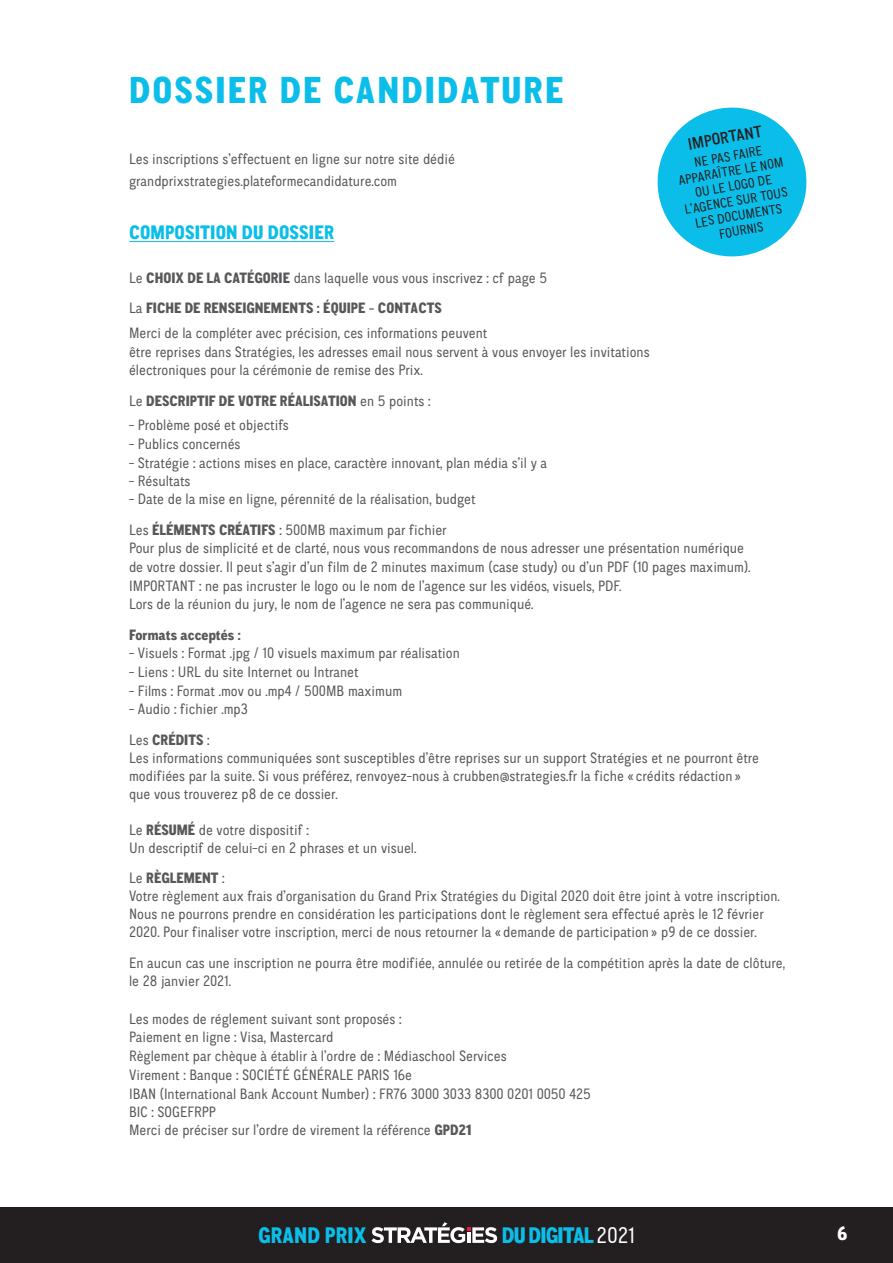
<style>
.page{position:relative;width:893px;height:1263px;background:#fff}
.page>*{position:absolute;margin:0;border:0;box-sizing:border-box;transform-origin:0 0}
.t1{font:800 37.5px "CA Normal";letter-spacing:.055em;color:#0bbeea}
.t2{font:800 22.5px "CA Normal";letter-spacing:-.035em;color:#0bbeea}
.t3{font:800 22.5px "CA Normal";letter-spacing:.005em;color:#0bbeea}
.t4{font:800 19.5px "CA Normal";letter-spacing:.005em;color:#0bbeea}
.t5{font:800 19.5px "CA Normal";color:#fff}
.t6{font:500 16.5px "CA Normal";color:#231f20}
.t7{font:15px/18.5px "CA Normal";color:#57585a}
.t8{font:800 15px/30.8px "CA Normal";color:#57585a}
.t9{font:13.5px/15px "CA Normal";color:#231f20;text-align:center}
.s1{font-weight:400}
.s2{font-weight:800}
.s3{font-weight:400;color:#fff}
</style>
<div class="page">
<div style="left:0;top:1208px;width:893px;height:55px;background:#231f20"></div>
<svg style="left:371px;top:1222px;width:126px;height:21px"></svg>
<hr style="left:129px;top:241px;width:205px;height:1px;background:#0bbeea">
<svg style="left:657px;top:107px;width:150px;height:150px"></svg>
<h1 class="t1" style="left:129px;top:63px;width:436px">DOSSIER DE CANDIDATURE</h1>
<p class="t6" style="left:686px;top:133px;width:76px;rotate:-10deg">IMPORTANT</p>
<p class="t9" style="left:675px;top:158px;width:108px;rotate:-10deg">NE PAS FAIRE<br>APPARAÎTRE LE NOM<br>OU LE LOGO DE<br>L’AGENCE SUR TOUS<br>LES DOCUMENTS<br>FOURNIS</p>
<p class="t7" style="left:129px;top:147px;width:327px;line-height:22.2px">Les inscriptions s’effectuent en ligne sur notre site dédié grandprixstrategies.plateformecandidature.com</p>
<h3 class="t4" style="left:129px;top:218px;width:206px">COMPOSITION DU DOSSIER</h3>
<p class="t8" style="left:129px;top:261px;width:420px"><span class="s1">Le</span> CHOIX DE LA CATÉGORIE <span class="s1">dans laquelle vous vous inscrivez : cf page 5<br>La</span> FICHE DE RENSEIGNEMENTS : ÉQUIPE - CONTACTS</p>
<p class="t7" style="left:129px;top:323px;width:522px">Merci de la compléter avec précision, ces informations peuvent<br>être reprises dans Stratégies, les adresses email nous servent à vous envoyer les invitations électroniques pour la cérémonie de remise des Prix.</p>
<p class="t8" style="left:129px;top:384px;width:303px"><span class="s1">Le</span> DESCRIPTIF DE VOTRE RÉALISATION <span class="s1">en 5 points :</span></p>
<p class="t7" style="left:129px;top:415px;width:161px">- Problème posé et objectifs</p>
<p class="t7" style="left:129px;top:434px;width:113px">- Publics concernés</p>
<p class="t7" style="left:129px;top:453px;width:420px">- Stratégie : actions mises en place, caractère innovant, plan média s’il y a</p>
<p class="t7" style="left:129px;top:471px;width:63px">- Résultats</p>
<p class="t7" style="left:129px;top:483px;width:348px;line-height:30.8px">- Date de la mise en ligne, pérennité de la réalisation, budget<br>Les <span class="s2">ÉLÉMENTS CRÉATIFS</span> : 500MB maximum par fichier</p>
<p class="t7" style="left:129px;top:538px;width:623px">Pour plus de simplicité et de clarté, nous vous recommandons de nous adresser une présentation numérique de votre dossier. Il peut s’agir d’un film de 2 minutes maximum (case study) ou d’un PDF (10 pages maximum).<br>IMPORTANT : ne pas incruster le logo ou le nom de l’agence sur les vidéos, visuels, PDF.<br>Lors de la réunion du jury, le nom de l’agence ne sera pas communiqué.</p>
<p class="t8" style="left:129px;top:618px;width:113px">Formats acceptés :</p>
<p class="t7" style="left:129px;top:643px;width:332px">- Visuels : Format .jpg / 10 visuels maximum par réalisation</p>
<p class="t7" style="left:129px;top:662px;width:231px">- Liens : URL du site Internet ou Intranet</p>
<p class="t7" style="left:129px;top:681px;width:275px">- Films : Format .mov ou .mp4 / 500MB maximum</p>
<p class="t7" style="left:129px;top:693px;width:120px;line-height:30.8px">- Audio : fichier .mp3<br>Les <span class="s2">CRÉDITS</span> :</p>
<p class="t7" style="left:129px;top:748px;width:632px;line-height:18px">Les informations communiquées sont susceptibles d’être reprises sur un support Stratégies et ne pourront être modifiées par la suite. Si vous préférez, renvoyez-nous à crubben@strategies.fr la fiche « crédits rédaction » que vous trouverez p8 de ce dossier.</p>
<p class="t7" style="left:129px;top:820px;width:289px;line-height:18px">Le <span class="s2">RÉSUMÉ</span> de votre dispositif :<br>Un descriptif de celui-ci en 2 phrases et un visuel.</p>
<p class="t7" style="left:129px;top:869px;width:652px;line-height:18px">Le <span class="s2">RÈGLEMENT</span> :<br>Votre règlement aux frais d’organisation du Grand Prix Stratégies du Digital 2020 doit être joint à votre inscription.<br>Nous ne pourrons prendre en considération les participations dont le règlement sera effectué après le 12 février 2020. Pour finaliser votre inscription, merci de nous retourner la « demande de participation » p9 de ce dossier.</p>
<p class="t7" style="left:129px;top:953px;width:658px;line-height:18px">En aucun cas une inscription ne pourra être modifiée, annulée ou retirée de la compétition après la date de clôture, le 28 janvier 2021.</p>
<p class="t7" style="left:129px;top:1009px;width:463px">Les modes de réglement suivant sont proposés :<br>Paiement en ligne : Visa, Mastercard<br>Règlement par chèque à établir à l’ordre de : Médiaschool Services<br>Virement : Banque : SOCIÉTÉ GÉNÉRALE PARIS 16e<br>IBAN (International Bank Account Number) : FR76 3000 3033 8300 0201 0050 425<br>BIC : SOGEFRPP<br>Merci de préciser sur l’ordre de virement la référence <span class="s2">GPD21</span></p>
<h2 class="t3" style="left:258px;top:1219px;width:110px">GRAND PRIX</h2>
<h2 class="t2" style="left:502px;top:1219px;width:135px">DU DIGITAL <span class="s3">2021</span></h2>
<h3 class="t5" style="left:837px;top:1219px;width:12px">6</h3>
</div>
